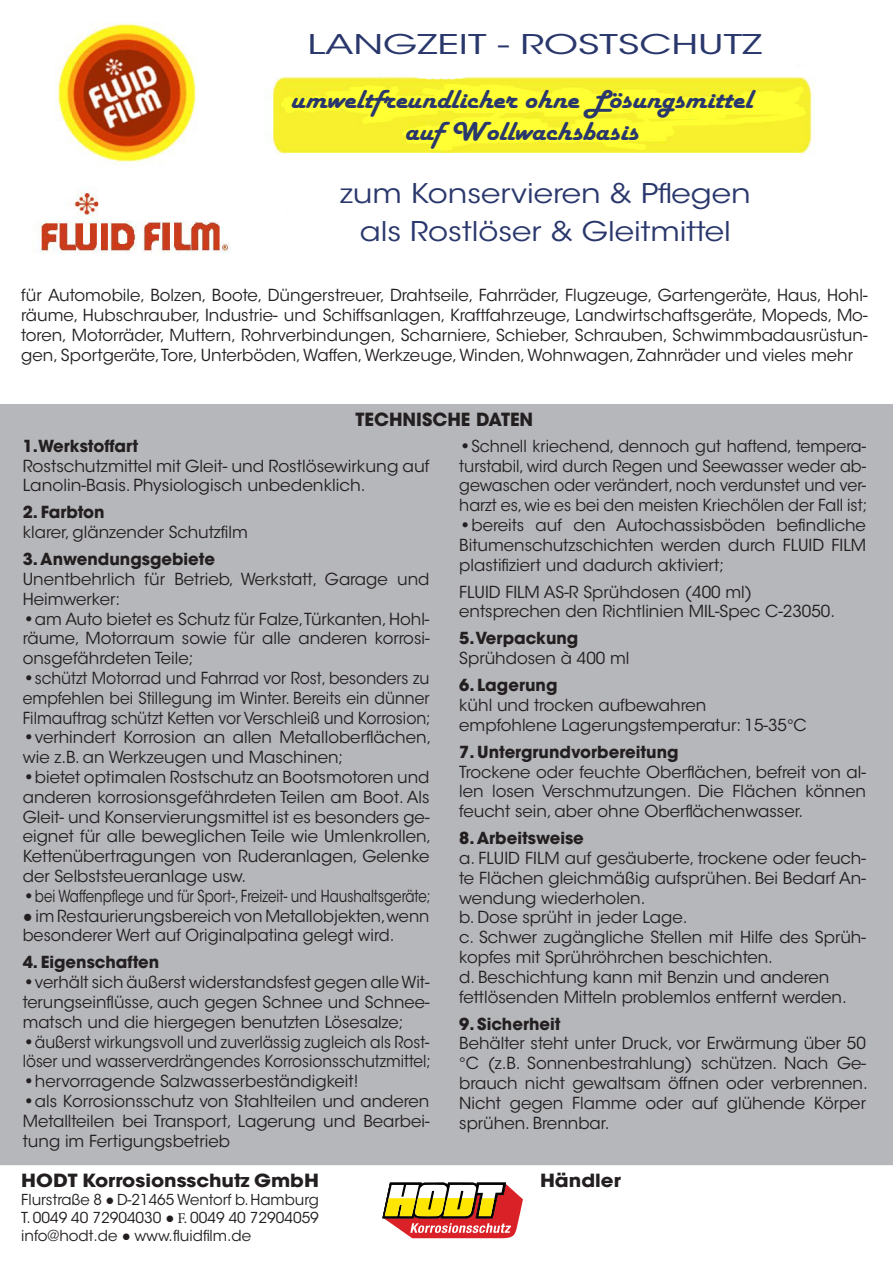
<style>
.page{position:relative;width:893px;height:1263px;background:#fff}
.page>*{position:absolute;margin:0;border:0;box-sizing:border-box;transform-origin:0 0}
.t1{font:27px/32.4px "Harlow Solid";color:#29376c;text-align:center;scale:1.11 1}
.t2{font:27px/37.5px "ITC Avant Garde Std";color:#29376c;text-align:center;scale:1.14 1}
.t3{font:27px "ITC Avant Garde Std";color:#29376c;scale:1.48 1}
.t4{font:700 18px "ITC Avant Garde Std";color:#231f20;scale:1.1 1}
.t5{font:700 18px "ITC Avant Garde Std";color:#231f20}
.t6{font:16.5px/19.8px "ITC Avant Garde Std";color:#231f20;text-align:justify}
.t7{font:16.5px/19.8px "ITC Avant Garde Std";color:#231f20;text-align:justify;scale:.96 1}
.t8{font:16.5px/19.8px "ITC Avant Garde Std";color:#231f20;text-align:justify;scale:.94 1}
.t9{font:700 16.5px "ITC Avant Garde Std";color:#231f20}
.t10{font:16.5px/19.8px "ITC Avant Garde Std";color:#231f20;scale:.93 1}
.t11{font:16.5px "ITC Avant Garde Std";color:#231f20;scale:.81 1}
.t12{font:15px/18px "ITC Avant Garde Std";color:#231f20;text-align:justify}
.s1{font-weight:700}
.s2{font-family:"Tahoma"}
.s3{font-family:"Minion Pro"}
</style>
<div class="page">
<div style="left:0;top:404px;width:893px;height:30px;background:#b6b7bb"></div>
<img style="left:34px;top:22px;width:781px;height:232px">
<div style="left:276px;top:21px;width:517px;height:45px;background:#fff"></div>
<div style="left:287px;top:183px;width:517px;height:94px;background:#fff"></div>
<div style="left:0;top:434px;width:893px;height:731px;background:#b6b7bb"></div>
<svg style="left:383px;top:1183px;width:140px;height:55px"></svg>
<h1 class="t3" style="left:307px;top:27px;width:309px">LANGZEIT - ROSTSCHUTZ</h1>
<h1 class="t1" style="left:291px;top:85px;width:418px">umweltfreundlicher ohne Lösungsmittel auf Wollwachsbasis</h1>
<h1 class="t2" style="left:340px;top:175px;width:362px">zum Konservieren &amp; Pflegen als Rostlöser &amp; Gleitmittel</h1>
<p class="t6" style="left:21px;top:286px;width:848px">für Automobile, Bolzen, Boote, Düngerstreuer, Drahtseile, Fahrräder, Flugzeuge, Gartengeräte, Haus, Hohl&shy;räume, Hubschrauber, Industrie- und Schiffsanlagen, Kraftfahrzeuge, Landwirtschaftsgeräte, Mopeds, Mo&shy;toren, Motorräder, Muttern, Rohrverbindungen, Scharniere, Schieber, Schrauben, Schwimmbadausrüstun&shy;gen, Sportgeräte, Tore, Unterböden, Waffen, Werkzeuge, Winden, Wohnwagen, Zahnräder und vieles mehr</p>
<p class="t5" style="left:356px;top:408px;width:179px">TECHNISCHE DATEN</p>
<p class="t9" style="left:23px;top:435px;width:117px">1.Werkstoffart</p>
<p class="t6" style="left:23px;top:456px;width:408px">Rostschutzmittel mit Gleit- und Rostlösewirkung auf<br>Lanolin-Basis. Physiologisch unbedenklich.</p>
<p class="t9" style="left:23px;top:501px;width:83px">2. Farbton</p>
<p class="t6" style="left:23px;top:522px;width:227px">klarer, glänzender Schutzfilm</p>
<p class="t9" style="left:23px;top:548px;width:194px">3. Anwendungsgebiete</p>
<p class="t6" style="left:23px;top:569px;width:408px">Unentbehrlich für Betrieb, Werkstatt, Garage und<br>Heimwerker:</p>
<p class="t6" style="left:23px;top:609px;width:408px"><span class="s1">•</span>am Auto bietet es Schutz für Falze,Türkanten, Hohl&shy;räume, Motorraum sowie für alle anderen korrosi&shy;onsgefährdeten Teile;</p>
<p class="t8" style="left:23px;top:668px;width:436px"><span class="s1">•</span>schützt Motorrad und Fahrrad vor Rost, besonders zu empfehlen bei Stillegung im Winter. Bereits ein dünner Filmauftrag schützt Ketten vor Verschleiß und Korrosion;</p>
<p class="t6" style="left:23px;top:728px;width:410px"><span class="s1">•</span>verhindert Korrosion an allen Metalloberflächen, wie z.B. an Werkzeugen und Maschinen;</p>
<p class="t6" style="left:23px;top:767px;width:410px"><span class="s1">•</span>bietet optimalen Rostschutz an Bootsmotoren und anderen korrosionsgefährdeten Teilen am Boot. Als Gleit- und Konservierungsmittel ist es besonders ge&shy;eignet für alle beweglichen Teile wie Umlenkrollen, Kettenübertragungen von Ruderanlagen, Gelenke der Selbststeueranlage usw.</p>
<p class="t11" style="left:23px;top:886px;width:505px"><span class="s1">•</span>bei Waffenpflege und für Sport-, Freizeit- und Haushaltsgeräte;</p>
<p class="t6" style="left:23px;top:906px;width:408px"><span class="s2">●</span> im Restaurierungsbereich von Metallobjekten, wenn besonderer Wert auf Originalpatina gelegt wird.</p>
<p class="t9" style="left:23px;top:951px;width:138px">4. Eigenschaften</p>
<p class="t6" style="left:23px;top:972px;width:408px"><span class="s1">•</span>verhält sich äußerst widerstandsfest gegen alle Wit&shy;terungseinflüsse, auch gegen Schnee und Schnee&shy;matsch und die hiergegen benutzten Lösesalze;</p>
<p class="t10" style="left:23px;top:1032px;width:440px"><span class="s1">•</span>äußerst wirkungsvoll und zuverlässig zugleich als Rost&shy;löser und wasserverdrängendes Korrosionsschutzmittel;</p>
<p class="t6" style="left:23px;top:1071px;width:337px"><span class="s1">•</span>hervorragende Salzwasserbeständigkeit!</p>
<p class="t6" style="left:23px;top:1091px;width:408px"><span class="s1">•</span>als Korrosionsschutz von Stahlteilen und anderen Metallteilen bei Transport, Lagerung und Bearbei&shy;tung im Fertigungsbetrieb</p>
<p class="t4" style="left:21px;top:1169px;width:272px">HODT Korrosionsschutz GmbH</p>
<p class="t12" style="left:21px;top:1191px;width:299px">Flurstraße 8 <span class="s2">●</span> D-21465 Wentorf b. Hamburg T. 0049 40 72904030 <span class="s2">●</span> <span class="s3">F.</span> 0049 40 72904059 info@hodt.de <span class="s2">●</span> www.fluidfilm.de</p>
<p class="t7" style="left:459px;top:436px;width:427px"><span class="s1">•</span>Schnell kriechend, dennoch gut haftend, tempera&shy;turstabil, wird durch Regen und Seewasser weder ab&shy;gewaschen oder verändert, noch verdunstet und ver&shy;harzt es, wie es bei den meisten Kriechölen der Fall ist;</p>
<p class="t6" style="left:459px;top:515px;width:408px"><span class="s1">•</span>bereits auf den Autochassisböden befindliche Bitumenschutzschichten werden durch FLUID FILM plastifiziert und dadurch aktiviert;</p>
<p class="t6" style="left:459px;top:582px;width:377px">FLUID FILM AS-R Sprühdosen (400 ml) entsprechen den Richtlinien MIL-Spec C-23050.</p>
<p class="t9" style="left:459px;top:627px;width:121px">5.Verpackung</p>
<p class="t6" style="left:459px;top:648px;width:172px">Sprühdosen à 400 ml</p>
<p class="t9" style="left:459px;top:674px;width:100px">6. Lagerung</p>
<p class="t6" style="left:459px;top:695px;width:349px">kühl und trocken aufbewahren empfohlene Lagerungstemperatur: 15-35°C</p>
<p class="t9" style="left:459px;top:741px;width:221px">7. Untergrundvorbereitung</p>
<p class="t6" style="left:459px;top:762px;width:408px">Trockene oder feuchte Oberflächen, befreit von al&shy;len losen Verschmutzungen. Die Flächen können feucht sein, aber ohne Oberflächenwasser.</p>
<p class="t9" style="left:459px;top:827px;width:126px">8. Arbeitsweise</p>
<p class="t6" style="left:459px;top:848px;width:408px;text-align:left">a. FLUID FILM auf gesäuberte, trockene oder feuch&shy;te Flächen gleichmäßig aufsprühen. Bei Bedarf An&shy;wendung wiederholen.<br>b. Dose sprüht in jeder Lage.<br>c. Schwer zugängliche Stellen mit Hilfe des Sprüh&shy;kopfes mit Sprühröhrchen beschichten.<br>d. Beschichtung kann mit Benzin und anderen fettlösenden Mitteln problemlos entfernt werden.</p>
<p class="t9" style="left:459px;top:1013px;width:103px">9. Sicherheit</p>
<p class="t6" style="left:459px;top:1034px;width:410px">Behälter steht unter Druck, vor Erwärmung über 50 °C (z.B. Sonnenbestrahlung) schützen. Nach Ge&shy;brauch nicht gewaltsam öffnen oder verbrennen.<br>Nicht gegen Flamme oder auf glühende Körper sprühen. Brennbar.</p>
<p class="t4" style="left:540px;top:1169px;width:75px">Händler</p>
</div>
